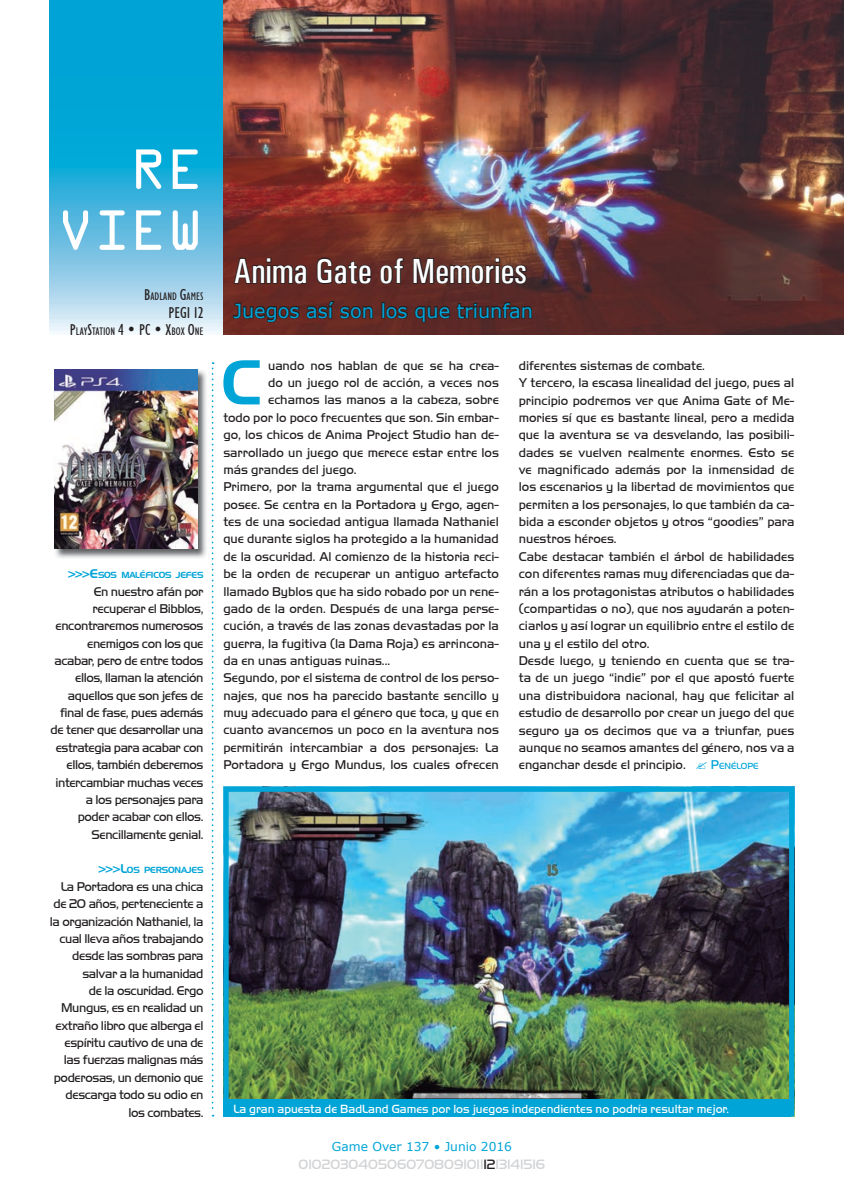
<style>
.page{position:relative;width:844px;height:1191px;background:#fff}
.page>*{position:absolute;margin:0;border:0;box-sizing:border-box;transform-origin:0 0}
.t1{font:61.43px "Handel Gothic BT";color:#00a4d7}
.t2{font:50.75px/60.9px "OCRA Std";color:#fff;text-align:right}
.t3{font:500 condensed 35px "Univers";color:#fff}
.t4{font:19.25px "Verdana";color:#00a4d7}
.t5{font:condensed 15.75px "Humanist 521 BT";color:#231f20}
.t6{font:14px "Handel Got D Ligh";color:#d1d2d4}
.t7{font:13.12px/17.3px "Handel Got D Ligh";color:#231f20}
.t8{font:13.12px/17.3px "Handel Got D Ligh";letter-spacing:-.03em;color:#231f20;text-align:right}
.t9{font:12.25px "Handel Got D Ligh";color:#fff}
.t10{font:12.25px "Verdana";color:#00a4d7}
.t11{font:condensed 11.03px "Humanist 521 BT";color:#231f20}
.t12{font:9.1px "Handel Got D Ligh";color:#00a4d7}
.t13{font:8.58px "Handel Gothic BT";letter-spacing:-.03em;color:#00a4d7}
.s1{font-size:15.75px}
.s2{font-size:12.25px}
.s3{font-size:13.12px}
.s4{color:#231f20}
</style>
<div class="page">
<svg style="left:50px;top:0;width:173px;height:334px;background:#3db5dd"></svg>
<img style="left:223px;top:0;width:620px;height:335px">
<img style="left:229px;top:792px;width:559px;height:307px">
<div style="left:223px;top:786px;width:571px;height:330px;border:5px solid #00a4d7"></div>
<svg style="left:232px;top:299px;width:142px;height:24px;background:#502521"></svg>
<div style="left:381px;top:302px;width:4px;height:16px;border:2px solid #231f20"></div>
<svg style="left:385px;top:301px;width:148px;height:22px;background:#472523"></svg>
<svg style="left:232px;top:257px;width:75px;height:28px;background:#4e2421"></svg>
<svg style="left:315px;top:256px;width:57px;height:29px;background:#4c2622"></svg>
<svg style="left:379px;top:257px;width:25px;height:28px"></svg>
<svg style="left:412px;top:247px;width:116px;height:38px;background:#573228"></svg>
<div style="left:223px;top:1099px;width:567px;height:17px;background:#00a4d7"></div>
<svg style="left:212px;top:362px;width:1px;height:754px"></svg>
<img style="left:54px;top:369px;width:152px;height:189px">
<img style="left:54px;top:369px;width:143px;height:179px">
<h2 class="t2" style="left:57px;top:144px;width:148px">RE<br>VIEW</h2>
<p class="t11" style="left:144px;top:290px;width:61px"><span class="s1">B</span>ADLAND <span class="s1">G</span>AMES</p>
<p class="t5" style="left:168px;top:303px;width:36px">PEGI 12</p>
<p class="t11" style="left:70px;top:325px;width:135px"><span class="s1">P</span>LAY<span class="s1">S</span>TATION <span class="s1">4 • PC • X</span>BOX <span class="s1">O</span>NE</p>
<p class="t13" style="left:67px;top:570px;width:138px"><span class="s2">&gt;&gt;&gt;</span><span class="s2">E</span>SOS MALÉFICOS JEFES</p>
<p class="t8" style="left:51px;top:582px;width:154px">En nuestro afán por recuperar el Bibblos, encontraremos numerosos enemigos con los que acabar, pero de entre todos ellos, llaman la atención aquellos que son jefes de final de fase, pues además de tener que desarrollar una estrategia para acabar con ellos, también deberemos intercambiar muchas veces a los personajes para poder acabar con ellos.<br>Sencillamente genial.</p>
<p class="t13" style="left:97px;top:865px;width:108px"><span class="s2">&gt;&gt;&gt;</span><span class="s2">L</span>OS PERSONAJES</p>
<p class="t8" style="left:50px;top:878px;width:155px">La Portadora es una chica de 20 años, perteneciente a la organización Nathaniel, la cual lleva años trabajando desde las sombras para salvar a la humanidad<br>de la oscuridad. Ergo<br>Mungus, es en realidad un extraño libro que alberga el espíritu cautivo de una de las fuerzas malignas más poderosas, un demonio que descarga todo su odio en los combates.</p>
<h3 class="t3" style="left:233px;top:250px;width:295px">Anima Gate of Memories</h3>
<h3 class="t4" style="left:233px;top:297px;width:301px">Juegos así son los que triunfan</h3>
<h1 class="t1" style="left:221px;top:345px;width:42px">C</h1>
<p class="t7" style="left:268px;top:357px;width:232px">uando nos hablan de que se ha crea-</p>
<p class="t7" style="left:518px;top:357px;width:277px">diferentes sistemas de combate.<br>Y tercero, la escasa linealidad del juego, pues al principio podremos ver que Anima Gate of Me&shy;mories sí que es bastante lineal, pero a medida que la aventura se va desvelando, las posibili&shy;dades se vuelven realmente enormes. Esto se ve magnificado además por la inmensidad de los escenarios y la libertad de movimientos que permiten a los personajes, lo que también da ca&shy;bida a esconder objetos y otros “goodies” para nuestros héroes.<br>Cabe destacar también el árbol de habilidades con diferentes ramas muy diferenciadas que da&shy;rán a los protagonistas atributos o habilidades (compartidas o no), que nos ayudarán a poten&shy;ciarlos y así lograr un equilibrio entre el estilo de una y el estilo del otro.<br>Desde luego, y teniendo en cuenta que se tra&shy;ta de un juego “indie” por el que apostó fuerte una distribuidora nacional, hay que felicitar al estudio de desarrollo por crear un juego del que seguro ya os decimos que va a triunfar, pues aunque no seamos amantes del género, nos va a enganchar desde el principio.</p>
<p class="t7" style="left:268px;top:374px;width:232px">do un juego rol de acción, a veces nos</p>
<p class="t7" style="left:268px;top:391px;width:232px">echamos las manos a la cabeza, sobre</p>
<p class="t7" style="left:223px;top:409px;width:277px">todo por lo poco frecuentes que son. Sin embar-</p>
<p class="t7" style="left:223px;top:426px;width:277px">go, los chicos de Anima Project Studio han de-</p>
<p class="t7" style="left:223px;top:443px;width:277px">sarrollado un juego que merece estar entre los</p>
<p class="t7" style="left:223px;top:461px;width:135px">más grandes del juego.</p>
<p class="t7" style="left:223px;top:478px;width:277px">Primero, por la trama argumental que el juego</p>
<p class="t7" style="left:223px;top:496px;width:277px">posee. Se centra en la Portadora y Ergo, agen-</p>
<p class="t7" style="left:223px;top:513px;width:277px">tes de una sociedad antigua llamada Nathaniel</p>
<p class="t7" style="left:223px;top:530px;width:277px">que durante siglos ha protegido a la humanidad</p>
<p class="t7" style="left:223px;top:548px;width:277px">de la oscuridad. Al comienzo de la historia reci-</p>
<p class="t7" style="left:223px;top:565px;width:277px">be la orden de recuperar un antiguo artefacto</p>
<p class="t7" style="left:223px;top:582px;width:277px">llamado Byblos que ha sido robado por un rene-</p>
<p class="t7" style="left:223px;top:600px;width:277px">gado de la orden. Después de una larga perse-</p>
<p class="t7" style="left:223px;top:617px;width:277px">cución, a través de las zonas devastadas por la</p>
<p class="t7" style="left:223px;top:634px;width:277px">guerra, la fugitiva (la Dama Roja) es arrincona-</p>
<p class="t7" style="left:223px;top:652px;width:168px">da en unas antiguas ruinas...</p>
<p class="t7" style="left:223px;top:669px;width:277px">Segundo, por el sistema de control de los perso-</p>
<p class="t7" style="left:223px;top:687px;width:277px">najes, que nos ha parecido bastante sencillo y</p>
<p class="t7" style="left:223px;top:704px;width:277px">muy adecuado para el género que toca, y que en</p>
<p class="t7" style="left:223px;top:721px;width:277px">cuanto avancemos un poco en la aventura nos</p>
<p class="t7" style="left:223px;top:739px;width:277px">permitirán intercambiar a dos personajes: La</p>
<p class="t7" style="left:223px;top:756px;width:277px">Portadora y Ergo Mundus, los cuales ofrecen</p>
<p class="t12" style="left:710px;top:761px;width:49px"><span class="s3">P</span>ENÉLOPE</p>
<p class="t9" style="left:233px;top:1101px;width:497px">La gran apuesta de BadLand Games por los juegos independientes no podría resultar mejor.</p>
<p class="t10" style="left:332px;top:1138px;width:182px">Game Over 137 • Junio 2016</p>
<p class="t6" style="left:298px;top:1156px;width:248px">0102030405060708091011<span class="s4">12</span>13141516</p>
</div>
